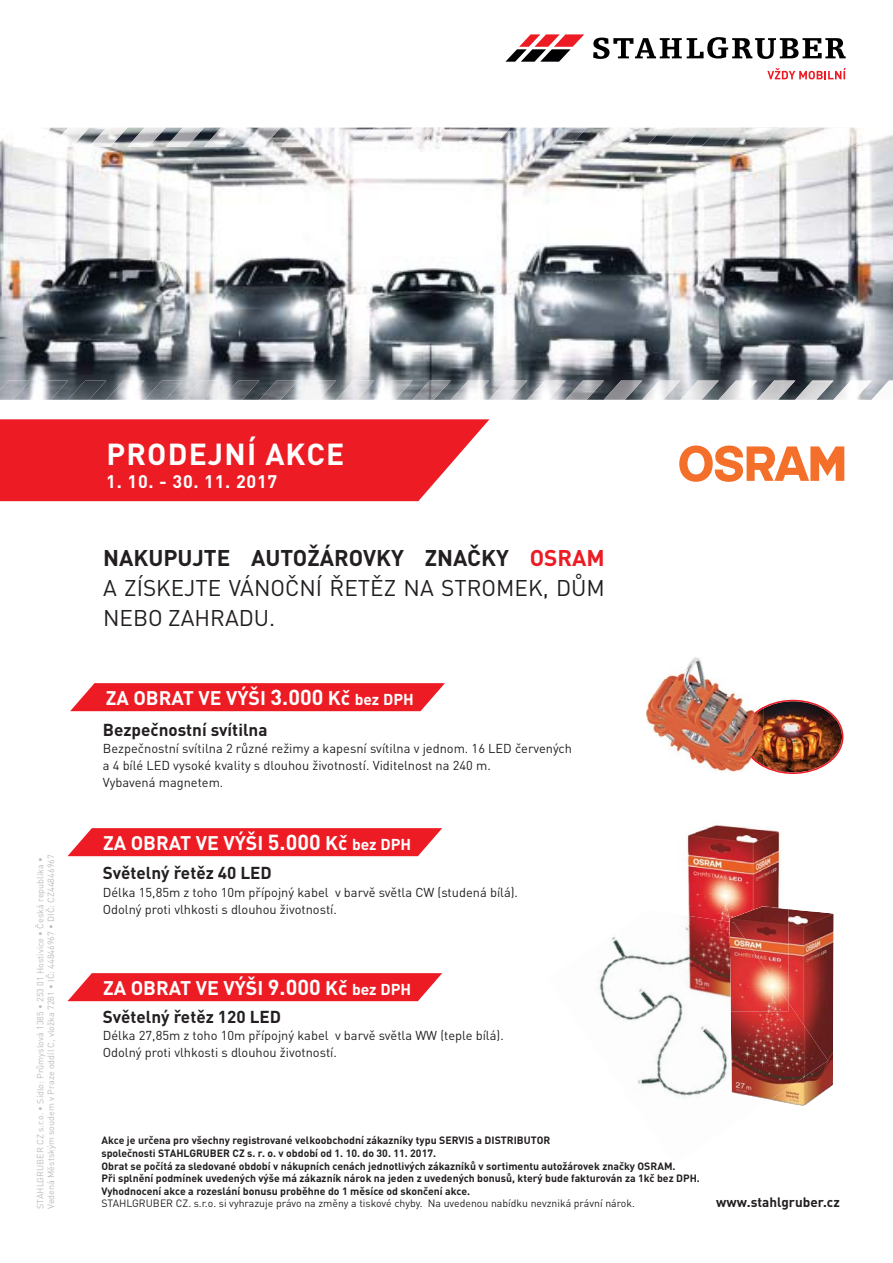
<style>
.page{position:relative;width:893px;height:1263px;background:#fff}
.page>*{position:absolute;margin:0;border:0;box-sizing:border-box;transform-origin:0 0}
.t1{font:700 30px "DIN Pro";letter-spacing:.04em;color:#fff}
.t2{font:22.5px/30px "DIN Pro";color:#231f20;text-align:justify}
.t3{font:700 19.5px "DIN Pro";color:#fff}
.t4{font:700 18px "DIN Pro";letter-spacing:.04em;color:#fff}
.t5{font:700 17.1px "DIN Pro";color:#231f20}
.t6{font:700 13.5px "DIN Pro";color:#231f20}
.t7{font:12.9px/17.1px "DIN Pro";color:#231f20}
.t8{font:700 10.5px/12.6px "DIN Pro";color:#231f20}
.t9{font:10.5px "DIN Pro";color:#231f20}
.t10{font:9px/10.8px "DIN Pro";color:#bbbdc0}
.s1{font-weight:700}
.s2{font-weight:700;color:#ed1c24}
.s3{font-size:21.45px}
.s4{font-size:15.6px}
</style>
<div class="page">
<img style="left:0;top:147px;width:893px;height:234px">
<svg style="left:0;top:419px;width:489px;height:82px;background:#ee2d34"></svg>
<svg style="left:767px;top:68px;width:79px;height:11px"></svg>
<svg style="left:593px;top:37px;width:253px;height:22px"></svg>
<svg style="left:505px;top:34px;width:79px;height:28px"></svg>
<img style="left:0;top:128px;width:893px;height:19px">
<img style="left:0;top:381px;width:888px;height:19px">
<svg style="left:679px;top:445px;width:165px;height:37px"></svg>
<svg style="left:70px;top:683px;width:375px;height:28px;background:#ee2b33"></svg>
<svg style="left:67px;top:828px;width:375px;height:28px;background:#ee2c33"></svg>
<svg style="left:67px;top:973px;width:375px;height:28px;background:#ee2c33"></svg>
<img style="left:742px;top:700px;width:101px;height:74px">
<img style="left:742px;top:707px;width:21px;height:60px">
<img style="left:744px;top:709px;width:19px;height:56px">
<img style="left:599px;top:937px;width:132px;height:160px">
<img style="left:687px;top:825px;width:95px;height:89px">
<img style="left:678px;top:914px;width:51px;height:97px">
<img style="left:772px;top:909px;width:62px;height:197px">
<img style="left:731px;top:1002px;width:97px;height:98px">
<img style="left:729px;top:906px;width:59px;height:16px">
<img style="left:729px;top:922px;width:59px;height:89px">
<p class="t10" style="left:36px;top:1209px;width:356px;rotate:-90deg">STAHLGRUBER CZ s.r.o. • Sídlo: Průmyslová 1385 • 253 01 Hostivice • Česká republika •<br>Vedená Městským soudem v Praze oddíl C, vložka 7281 • IČ: 44846967 • DIČ: CZ44846967</p>
<h1 class="t1" style="left:106px;top:444px;width:239px">PRODEJNÍ AKCE</h1>
<h3 class="t4" style="left:106px;top:475px;width:172px">1. 10. - 30. 11. 2017</h3>
<h2 class="t2" style="left:103px;top:545px;width:503px"><span class="s1">NAKUPUJTE AUTOŽÁROVKY ZNAČKY</span> <span class="s2">OSRAM </span>A ZÍSKEJTE VÁNOČNÍ ŘETĚZ NA STROMEK, DŮM NEBO ZAHRADU.</h2>
<h3 class="t3" style="left:106px;top:691px;width:310px">ZA OBRAT VE VÝŠI <span class="s3">3.000</span> Kč <span class="s4">bez DPH</span></h3>
<h3 class="t5" style="left:103px;top:723px;width:166px">Bezpečnostní svítilna</h3>
<p class="t7" style="left:103px;top:741px;width:471px">Bezpečnostní svítilna 2 různé režimy a kapesní svítilna v jednom. 16 LED červených a 4 bílé LED vysoké kvality s dlouhou životností. Viditelnost na 240 m.<br>Vybavená magnetem.</p>
<h3 class="t3" style="left:103px;top:836px;width:310px">ZA OBRAT VE VÝŠI <span class="s3">5.000</span> Kč <span class="s4">bez DPH</span></h3>
<h3 class="t5" style="left:103px;top:867px;width:170px">Světelný řetěz 40 LED</h3>
<p class="t7" style="left:103px;top:885px;width:417px">Délka 15,85m z toho 10m přípojný kabel v barvě světla CW (studená bílá).<br>Odolný proti vlhkosti s dlouhou životností.</p>
<h3 class="t3" style="left:103px;top:981px;width:310px">ZA OBRAT VE VÝŠI <span class="s3">9.000</span> Kč <span class="s4">bez DPH</span></h3>
<h3 class="t5" style="left:103px;top:1011px;width:180px">Světelný řetěz 120 LED</h3>
<p class="t7" style="left:103px;top:1029px;width:402px">Délka 27,85m z toho 10m přípojný kabel v barvě světla WW (teple bílá).<br>Odolný proti vlhkosti s dlouhou životností.</p>
<p class="t8" style="left:101px;top:1136px;width:600px">Akce je určena pro všechny registrované velkoobchodní zákazníky typu SERVIS a DISTRIBUTOR<br>společnosti STAHLGRUBER CZ s. r. o. v období od 1. 10. do 30. 11. 2017.<br>Obrat se počítá za sledované období v nákupních cenách jednotlivých zákazníků v sortimentu autožárovek značky OSRAM.<br>Při splnění podmínek uvedených výše má zákazník nárok na jeden z uvedených bonusů, který bude fakturován za 1kč bez DPH.<br>Vyhodnocení akce a rozeslání bonusu proběhne do 1 měsíce od skončení akce.</p>
<p class="t9" style="left:101px;top:1200px;width:535px">STAHLGRUBER CZ. s.r.o. si vyhrazuje právo na změny a tiskové chyby. Na uvedenou nabídku nevzniká právní nárok.</p>
<p class="t6" style="left:716px;top:1198px;width:125px">www.stahlgruber.cz</p>
</div>
